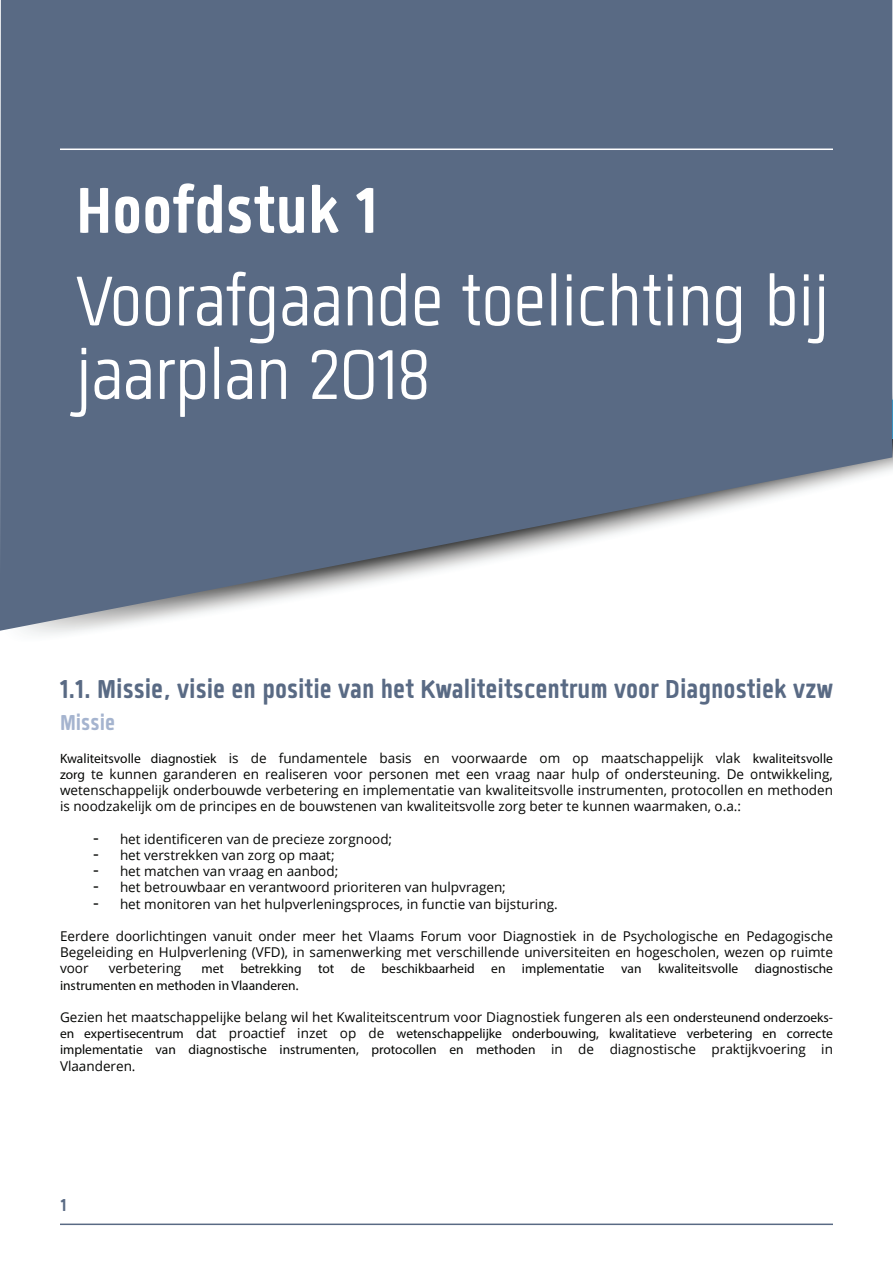
<style>
.page{position:relative;width:893px;height:1263px;background:#fff}
.page>*{position:absolute;margin:0;border:0;box-sizing:border-box;transform-origin:0 0}
.t1{font:97.5px/73.5px "Quan Slim";color:#fff}
.t2{font:700 90px "Quan Slim";color:#fff}
.t3{font:700 36px "Quan Slim";color:#596a84}
.t4{font:700 30px "Quan Slim";color:#a5b4cf}
.t5{font:700 24px "Quan Slim";color:#596a84}
.t6{font:13.5px/16.2px "Open Sans";color:#040503;text-align:justify}
.t7{font:13.5px/16.2px "Myriad Pro";color:#040503}
.s1{font-family:"Myriad Pro"}
.s2{font-size:18px}
.s3{font-family:"Open Sans"}
</style>
<div class="page">
<hr style="left:60px;top:1223px;width:773px;height:2px;background:#596a84">
<svg style="left:0;top:0;width:892px;height:631px;background:#717f95"></svg>
<div style="left:459px;top:270px;width:285px;height:76px;background:#596a84"></div>
<div style="left:767px;top:270px;width:60px;height:76px;background:#596a84"></div>
<div style="left:67px;top:269px;width:376px;height:151px;background:#596a84"></div>
<hr style="left:60px;top:149px;width:773px;height:1px;background:#fff">
<h2 class="t2" style="left:76px;top:167px;width:303px">Hoofdstuk 1</h2>
<h1 class="t1" style="left:76px;top:263px;width:755px">Voorafgaande toelichting bij jaarplan 2018</h1>
<h3 class="t3" style="left:60px;top:672px;width:774px">1.1. Missie, visie en positie van het Kwaliteitscentrum voor Diagnostiek vzw</h3>
<h3 class="t4" style="left:60px;top:708px;width:57px">Missie</h3>
<p class="t6" style="left:60px;top:749px;width:774px"><span class="s1">Kwaliteitsvolle diagnostiek</span> is de fundamentele basis en voorwaarde om op maatschappelijk vlak <span class="s1">kwaliteitsvolle zorg</span> te kunnen garanderen en realiseren voor personen met een vraag naar hulp of ondersteuning. De ontwikkeling, wetenschappelijk onderbouwde verbetering en implementatie van kwaliteitsvolle instrumenten, protocollen en methoden is noodzakelijk om de principes en de bouwstenen van kwaliteitsvolle zorg beter te kunnen waarmaken, o.a.:</p>
<p class="t6" style="left:93px;top:830px;width:301px"><span class="s2">-</span> het identificeren van de precieze zorgnood;</p>
<p class="t6" style="left:93px;top:847px;width:243px"><span class="s2">-</span> het verstrekken van zorg op maat;</p>
<p class="t6" style="left:93px;top:863px;width:247px"><span class="s2">-</span> het matchen van vraag en aanbod;</p>
<p class="t6" style="left:93px;top:879px;width:414px"><span class="s2">-</span> het betrouwbaar en verantwoord prioriteren van hulpvragen;</p>
<p class="t6" style="left:93px;top:895px;width:466px"><span class="s2">-</span> het monitoren van het hulpverleningsproces, in functie van bijsturing.</p>
<p class="t6" style="left:60px;top:928px;width:774px">Eerdere doorlichtingen vanuit onder meer het Vlaams Forum voor Diagnostiek in de Psychologische en Pedagogische Begeleiding en Hulpverlening (VFD), in samenwerking met verschillende universiteiten en hogescholen, wezen op ruimte voor</p>
<p class="t6" style="left:109px;top:960px;width:74px">verbetering</p>
<p class="t7" style="left:60px;top:960px;width:774px;text-indent:141px">met betrekking tot de beschikbaarheid en implementatie van kwaliteitsvolle diagnostische instrumenten en methoden in Vlaanderen<span class="s3">.</span></p>
<p class="t6" style="left:60px;top:1009px;width:774px">Gezien het maatschappelijke belang wil het Kwaliteitscentrum voor Diagnostiek fungeren als een <span class="s1">ondersteunend onderzoeks-</span></p>
<p class="t7" style="left:60px;top:1025px;width:774px">en expertisecentrum <span class="s3">dat proactief inzet op de</span> wetenschappelijke onderbouwing, kwalitatieve verbetering en correcte implementatie van diagnostische instrumenten, protocollen en methoden <span class="s3">in de diagnostische praktijkvoering in</span></p>
<p class="t6" style="left:60px;top:1057px;width:77px">Vlaanderen.</p>
<h3 class="t5" style="left:61px;top:1193px;width:7px">1</h3>
</div>
